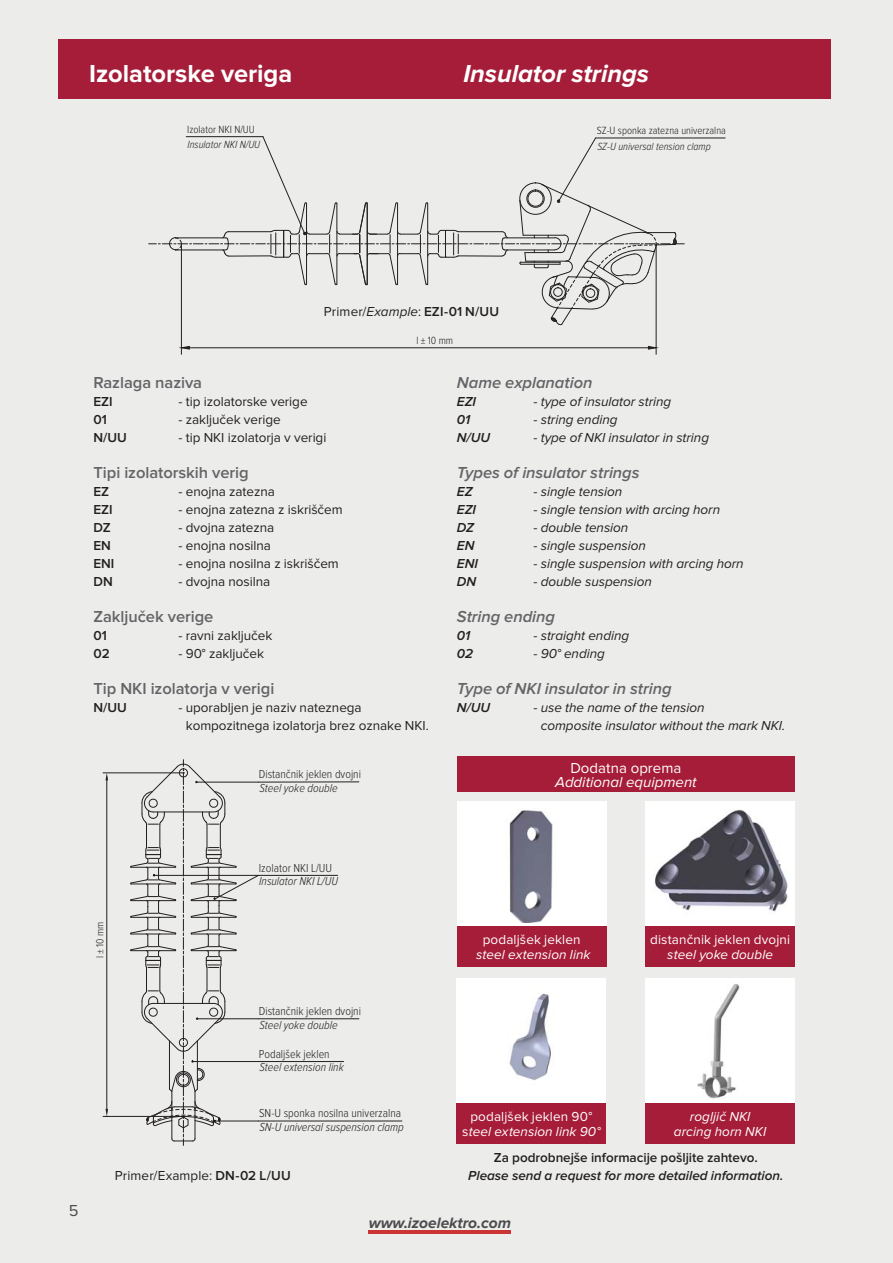
<style>
.page{position:relative;width:893px;height:1263px;background:#ececeb}
.page>*{position:absolute;margin:0;border:0;box-sizing:border-box;transform-origin:0 0}
.t1{font:700 25.5px "Proxima Nova";letter-spacing:-.005em;color:#fff}
.t2{font:italic 700 25.5px "Proxima Nova";letter-spacing:-.005em;color:#fff}
.t3{font:italic 600 16.5px "Proxima Nova";letter-spacing:-.005em;color:#636466}
.t4{font:600 16.5px "Proxima Nova";letter-spacing:-.005em;color:#636466}
.t5{font:16.5px "Proxima Nova";color:#4c4c4e}
.t6{font:italic 700 15.6px "Proxima Nova";letter-spacing:-.005em;color:#4c4c4e}
.t7{font:italic 15px "Proxima Nova";color:#fff}
.t8{font:15px "Proxima Nova";letter-spacing:.005em;color:#fff}
.t9{font:13.5px/18px "Proxima Nova";letter-spacing:-.005em;color:#231f20}
.t10{font:italic 13.5px/18px "Proxima Nova";letter-spacing:-.005em;color:#231f20}
.t11{font:600 13.5px "Proxima Nova";letter-spacing:-.005em;color:#231f20}
.t12{font:italic 13.5px/14.5px "Proxima Nova";letter-spacing:.005em;color:#fff;text-align:center}
.t13{font:italic 600 13.5px "Proxima Nova";letter-spacing:-.005em;color:#231f20}
.t14{font:13.5px "Proxima Nova";letter-spacing:.01em;color:#fff}
.t15{font:300 12px "Proxima Nova Cond";color:#231f20}
.t16{font:italic 300 12px "Proxima Nova Cond";color:#231f20}
.t17{font:300 10.8px "Proxima Nova Cond";color:#231f20}
.t18{font:italic 300 10.8px "Proxima Nova Cond";color:#231f20}
.t19{font:300 10.65px "Proxima Nova Cond";color:#231f20}
.s1{font-weight:400}
.s2{font-weight:400;font-style:italic}
.s3{font-weight:600}
.s4{font-style:normal}
</style>
<div class="page">
<div style="left:58px;top:39px;width:772px;height:60px;background:#a61d39"></div>
<hr style="left:369px;top:1230px;width:142px;height:4px;background:#c33">
<hr style="left:181px;top:244px;width:1px;height:110px;background:#231f20">
<hr style="left:656px;top:245px;width:1px;height:109px;background:#231f20">
<hr style="left:189px;top:348px;width:459px;height:1px;background:#231f20">
<svg style="left:181px;top:346px;width:9px;height:4px"></svg>
<svg style="left:648px;top:346px;width:9px;height:4px"></svg>
<hr style="left:595px;top:137px;width:130px;height:1px;background:#231f20">
<svg style="left:149px;top:136px;width:535px;height:190px"></svg>
<hr style="left:103px;top:773px;width:80px;height:1px;background:#231f20">
<hr style="left:103px;top:1116px;width:80px;height:1px;background:#231f20">
<hr style="left:107px;top:777px;width:1px;height:335px;background:#231f20">
<svg style="left:106px;top:773px;width:2px;height:7px"></svg>
<svg style="left:106px;top:1109px;width:2px;height:7px"></svg>
<hr style="left:258px;top:781px;width:101px;height:2px;background:#231f20">
<svg style="left:130px;top:760px;width:129px;height:385px"></svg>
<hr style="left:198px;top:1019px;width:60px;height:1px;background:#231f20">
<hr style="left:193px;top:1061px;width:65px;height:1px;background:#231f20">
<hr style="left:215px;top:1121px;width:43px;height:1px;background:#231f20">
<hr style="left:258px;top:875px;width:80px;height:1px;background:#231f20">
<hr style="left:258px;top:1061px;width:86px;height:1px;background:#231f20">
<hr style="left:258px;top:1121px;width:144px;height:1px;background:#231f20">
<hr style="left:258px;top:1018px;width:101px;height:1px;background:#231f20">
<div style="left:645px;top:802px;width:150px;height:124px;background:#fff"></div>
<div style="left:645px;top:926px;width:150px;height:41px;background:#a61d39"></div>
<div style="left:457px;top:802px;width:149px;height:124px;background:#fff"></div>
<div style="left:457px;top:926px;width:149px;height:41px;background:#a61d39"></div>
<div style="left:645px;top:979px;width:150px;height:124px;background:#fff"></div>
<div style="left:645px;top:1103px;width:150px;height:41px;background:#a61d39"></div>
<div style="left:457px;top:979px;width:149px;height:124px;background:#fff"></div>
<div style="left:457px;top:1103px;width:149px;height:41px;background:#a61d39"></div>
<img style="left:654px;top:809px;width:134px;height:103px">
<img style="left:509px;top:993px;width:42px;height:88px">
<img style="left:509px;top:810px;width:44px;height:112px">
<img style="left:697px;top:984px;width:43px;height:115px">
<div style="left:457px;top:757px;width:338px;height:35px;background:#a61d39"></div>
<h1 class="t1" style="left:89px;top:65px;width:204px">Izolatorske veriga</h1>
<h1 class="t2" style="left:463px;top:64px;width:187px">Insulator strings</h1>
<p class="t17" style="left:187px;top:126px;width:69px">Izolator NKI N/UU</p>
<p class="t18" style="left:188px;top:141px;width:74px">Insulator NKI N/UU</p>
<p class="t17" style="left:597px;top:127px;width:131px">SZ-U sponka zatezna univerzalna</p>
<p class="t18" style="left:597px;top:142px;width:115px">SZ-U universal tension clamp</p>
<p class="t11" style="left:324px;top:307px;width:177px"><span class="s1">Primer/</span><span class="s2">Example</span><span class="s1">:</span> EZI-01 N/UU</p>
<p class="t17" style="left:416px;top:337px;width:38px">l ± 10 mm</p>
<p class="t4" style="left:94px;top:377px;width:110px">Razlaga naziva</p>
<p class="t11" style="left:94px;top:397px;width:21px">EZI</p>
<p class="t9" style="left:179px;top:394px;width:131px">- tip izolatorske verige</p>
<p class="t11" style="left:94px;top:415px;width:15px">01</p>
<p class="t9" style="left:179px;top:412px;width:104px">- zaključek verige</p>
<p class="t11" style="left:94px;top:433px;width:35px">N/UU</p>
<p class="t9" style="left:179px;top:430px;width:149px">- tip NKI izolatorja v verigi</p>
<p class="t4" style="left:94px;top:467px;width:157px">Tipi izolatorskih verig</p>
<p class="t11" style="left:94px;top:487px;width:17px">EZ</p>
<p class="t9" style="left:179px;top:484px;width:98px">- enojna zatezna</p>
<p class="t11" style="left:94px;top:505px;width:21px">EZI</p>
<p class="t9" style="left:179px;top:502px;width:166px">- enojna zatezna z iskriščem</p>
<p class="t11" style="left:94px;top:523px;width:19px">DZ</p>
<p class="t9" style="left:179px;top:520px;width:97px">- dvojna zatezna</p>
<p class="t11" style="left:94px;top:541px;width:19px">EN</p>
<p class="t9" style="left:179px;top:538px;width:94px">- enojna nosilna</p>
<p class="t11" style="left:94px;top:559px;width:22px">ENI</p>
<p class="t9" style="left:179px;top:556px;width:162px">- enojna nosilna z iskriščem</p>
<p class="t11" style="left:94px;top:577px;width:21px">DN</p>
<p class="t9" style="left:179px;top:574px;width:93px">- dvojna nosilna</p>
<p class="t4" style="left:94px;top:611px;width:121px">Zaključek verige</p>
<p class="t11" style="left:94px;top:631px;width:15px">01</p>
<p class="t9" style="left:179px;top:628px;width:95px">- ravni zaključek</p>
<p class="t11" style="left:94px;top:649px;width:18px">02</p>
<p class="t9" style="left:179px;top:646px;width:87px">- 90° zaključek</p>
<p class="t4" style="left:94px;top:683px;width:182px">Tip NKI izolatorja v verigi</p>
<p class="t11" style="left:94px;top:703px;width:35px">N/UU</p>
<p class="t9" style="left:186px;top:700px;width:244px;text-indent:-7px">- uporabljen je naziv nateznega kompozitnega izolatorja brez oznake NKI.</p>
<p class="t15" style="left:259px;top:770px;width:104px">Distančnik jeklen dvojni</p>
<p class="t16" style="left:259px;top:783px;width:80px">Steel yoke double</p>
<p class="t3" style="left:457px;top:376px;width:137px">Name explanation</p>
<p class="t13" style="left:457px;top:396px;width:21px">EZI</p>
<p class="t10" style="left:533px;top:393px;width:139px">- type of insulator string</p>
<p class="t13" style="left:457px;top:414px;width:15px">01</p>
<p class="t10" style="left:533px;top:411px;width:86px">- string ending</p>
<p class="t13" style="left:457px;top:432px;width:35px">N/UU</p>
<p class="t10" style="left:533px;top:429px;width:177px">- type of NKI insulator in string</p>
<p class="t3" style="left:457px;top:466px;width:184px">Types of insulator strings</p>
<p class="t13" style="left:457px;top:486px;width:17px">EZ</p>
<p class="t10" style="left:533px;top:483px;width:90px">- single tension</p>
<p class="t13" style="left:457px;top:504px;width:21px">EZI</p>
<p class="t10" style="left:533px;top:501px;width:188px">- single tension with arcing horn</p>
<p class="t13" style="left:457px;top:522px;width:19px">DZ</p>
<p class="t10" style="left:533px;top:519px;width:96px">- double tension</p>
<p class="t13" style="left:457px;top:540px;width:19px">EN</p>
<p class="t10" style="left:533px;top:537px;width:114px">- single suspension</p>
<p class="t13" style="left:457px;top:558px;width:22px">ENI</p>
<p class="t10" style="left:533px;top:555px;width:212px">- single suspension with arcing horn</p>
<p class="t13" style="left:457px;top:576px;width:21px">DN</p>
<p class="t10" style="left:533px;top:573px;width:120px">- double suspension</p>
<p class="t3" style="left:457px;top:610px;width:100px">String ending</p>
<p class="t13" style="left:457px;top:630px;width:15px">01</p>
<p class="t10" style="left:533px;top:627px;width:97px">- straight ending</p>
<p class="t13" style="left:457px;top:648px;width:18px">02</p>
<p class="t10" style="left:533px;top:645px;width:73px">- 90° ending</p>
<p class="t3" style="left:457px;top:682px;width:216px">Type of NKI insulator in string</p>
<p class="t13" style="left:457px;top:702px;width:35px">N/UU</p>
<p class="t10" style="left:541px;top:699px;width:246px;text-indent:-7px">- use the name of the tension<br>composite insulator without the mark NKI.</p>
<p class="t8" style="left:570px;top:764px;width:113px">Dodatna oprema</p>
<p class="t7" style="left:555px;top:776px;width:143px">Additional equipment</p>
<p class="t5" style="left:69px;top:1205px;width:11px">5</p>
<p class="t19" style="left:97px;top:958px;width:38px;rotate:-90deg">l ± 10 mm</p>
<p class="t15" style="left:259px;top:864px;width:75px">Izolator NKI L/UU</p>
<p class="t16" style="left:259px;top:877px;width:80px">Insulator NKI L/UU</p>
<p class="t14" style="left:483px;top:936px;width:99px">podaljšek jeklen</p>
<p class="t12" style="left:476px;top:948px;width:116px">steel extension link</p>
<p class="t14" style="left:650px;top:936px;width:141px">distančnik jeklen dvojni</p>
<p class="t12" style="left:667px;top:948px;width:107px">steel yoke double</p>
<p class="t15" style="left:259px;top:1007px;width:104px">Distančnik jeklen dvojni</p>
<p class="t16" style="left:259px;top:1020px;width:80px">Steel yoke double</p>
<p class="t15" style="left:259px;top:1050px;width:72px">Podaljšek jeklen</p>
<p class="t16" style="left:259px;top:1063px;width:86px">Steel extension link</p>
<p class="t15" style="left:259px;top:1109px;width:143px">SN-U sponka nosilna univerzalna</p>
<p class="t16" style="left:259px;top:1122px;width:146px">SN-U universal suspension clamp</p>
<p class="t9" style="left:115px;top:1167px;width:177px">Primer/Example: <span class="s3">DN-02 L/UU</span></p>
<p class="t12" style="left:462px;top:1111px;width:139px"><span class="s4">podaljšek jeklen 90° s</span>teel extension link 90°</p>
<p class="t13" style="left:468px;top:1170px;width:316px">Please send a request for more detailed information.</p>
<p class="t12" style="left:674px;top:1111px;width:94px">rogljič NKI arcing horn NKI</p>
<p class="t11" style="left:494px;top:1153px;width:265px">Za podrobnejše informacije pošljite zahtevo.</p>
<p class="t6" style="left:369px;top:1217px;width:144px">www.izoelektro.com</p>
</div>
